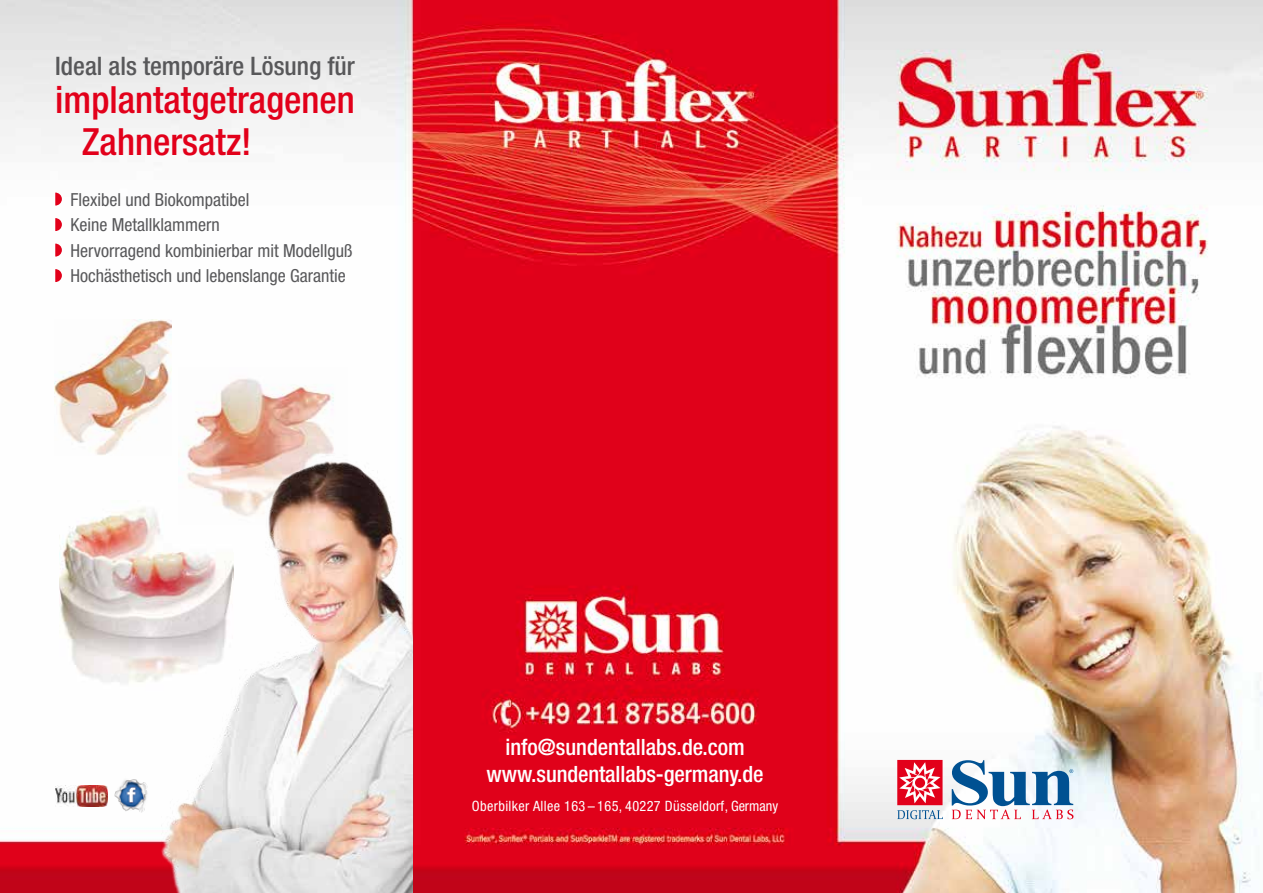
<style>
.page{position:relative;width:1263px;height:893px;background:#fff}
.page>*{position:absolute;margin:0;border:0;box-sizing:border-box;transform-origin:0 0}
.t1{font:500 condensed 37.5px/42px "Helvetica Neue";color:#e2001a}
.t2{font:500 condensed 25.5px "Helvetica Neue";color:#58585a}
.t3{font:500 condensed 22.5px/27px "Helvetica Neue";letter-spacing:-.005em;color:#fff;text-align:center}
.t4{font:condensed 18px/25.5px "Helvetica Neue";color:#58585a}
.t5{font:condensed 14.25px "Helvetica Neue";letter-spacing:.025em;color:#fff}
</style>
<div class="page">
<img style="left:0;top:0;width:1263px;height:893px">
<div style="left:897px;top:760px;width:45px;height:45px;background:#e2001a"></div>
<svg style="left:899px;top:762px;width:41px;height:41px"></svg>
<svg style="left:897px;top:810px;width:46px;height:9px"></svg>
<svg style="left:952px;top:760px;width:121px;height:59px"></svg>
<img style="left:113px;top:776px;width:24px;height:39px">
<img style="left:55px;top:785px;width:52px;height:21px">
<img style="left:60px;top:501px;width:77px;height:191px">
<img style="left:179px;top:368px;width:169px;height:78px">
<img style="left:54px;top:320px;width:117px;height:135px">
<img style="left:137px;top:446px;width:275px;height:447px">
<svg style="left:55px;top:193px;width:7px;height:13px"></svg>
<svg style="left:55px;top:218px;width:7px;height:13px"></svg>
<svg style="left:55px;top:244px;width:7px;height:13px"></svg>
<svg style="left:55px;top:269px;width:7px;height:13px"></svg>
<h2 class="t2" style="left:55px;top:51px;width:301px">Ideal als temporäre Lösung für</h2>
<h1 class="t1" style="left:82px;top:78px;width:274px;text-indent:-27px">implantatgetragenen<br>Zahnersatz!</h1>
<p class="t4" style="left:71px;top:186px;width:284px">Flexibel und Biokompatibel<br>Keine Metallklammern<br>Hervorragend kombinierbar mit Modellguß Hochästhetisch und lebenslange Garantie</p>
<p class="t3" style="left:487px;top:733px;width:279px">info@sundentallabs.de.com www.sundentallabs-germany.de</p>
<p class="t5" style="left:472px;top:798px;width:308px">Oberbilker Allee 163 – 165, 40227 Düsseldorf, Germany</p>
</div>
